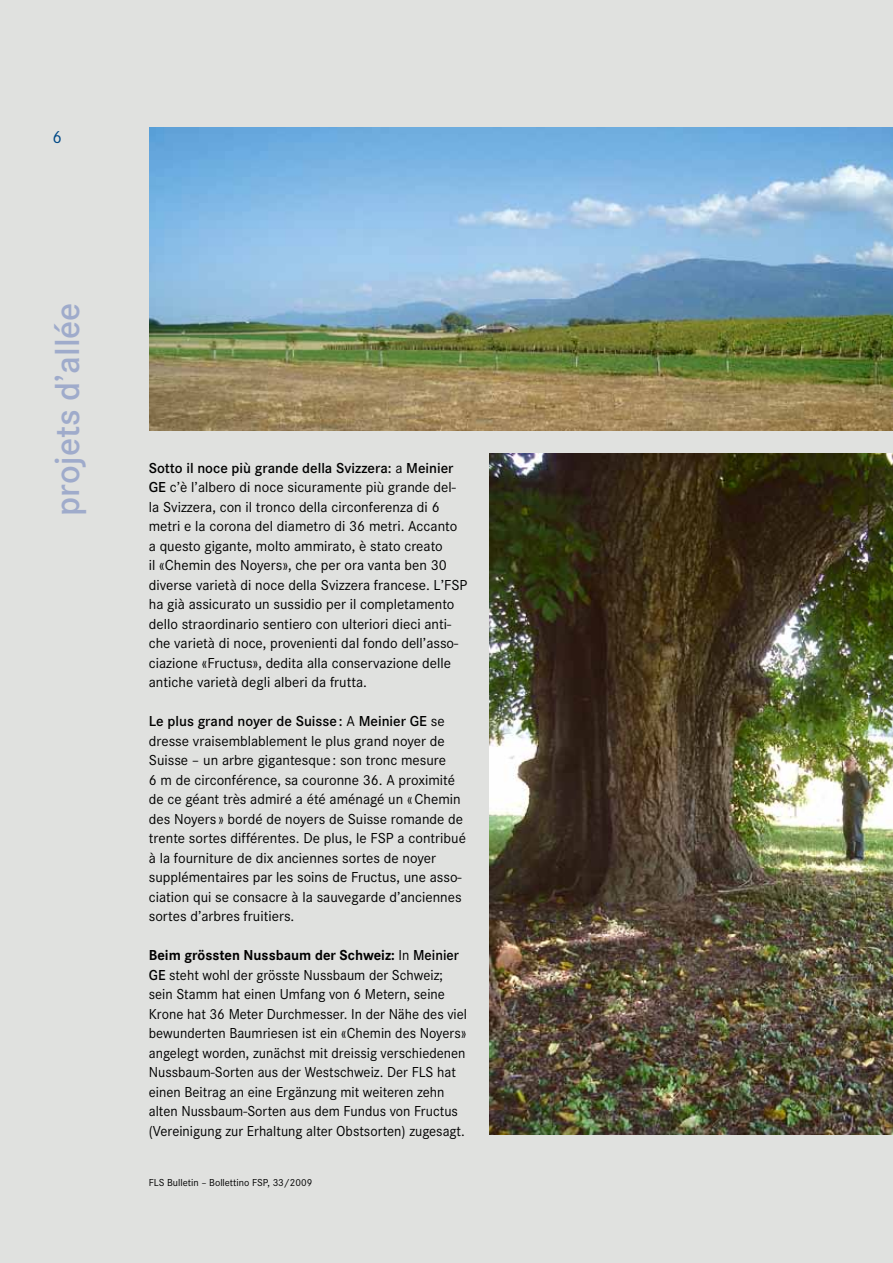
<style>
.page{position:relative;width:893px;height:1263px;background:#e0e1df}
.page>*{position:absolute;margin:0;border:0;box-sizing:border-box;transform-origin:0 0}
.t1{font:600 36px "Corporate S";color:#9fabcb}
.t2{font:18px "Corporate S";color:#004987}
.t3{font:15px/19.5px "Corporate S";color:#000}
.t4{font:10.5px "Corporate S";color:#000}
.s1{font-weight:600}
.s2{font-weight:700}
</style>
<div class="page">
<img style="left:149px;top:127px;width:744px;height:303px">
<img style="left:489px;top:453px;width:404px;height:682px">
<p class="t2" style="left:53px;top:126px;width:11px">6</p>
<h1 class="t1" style="left:47px;top:516px;width:215px;rotate:-90deg">projets d’allée</h1>
<h1 class="t1" style="left:47px;top:522px;width:203px;rotate:-90deg">Alleenprojekt</h1>
<p class="t3" style="left:149px;top:458px;width:320px"><span class="s1">Sotto il noce più grande della Svizzera:</span> a <span class="s1">Meinier GE</span> c’è l’albero di noce sicuramente più grande del&shy;la Svizzera, con il tronco della circonferenza di 6 metri e la corona del diametro di 36 metri. Accanto a questo gigante, molto ammirato, è stato creato<br>il «Chemin des Noyers», che per ora vanta ben 30 diverse varietà di noce della Svizzera francese. L’FSP ha già assicurato un sussidio per il completamento dello straordinario sentiero con ulteriori dieci anti&shy;che varietà di noce, provenienti dal fondo dell’asso&shy;ciazione «Fructus», dedita alla conservazione delle antiche varietà degli alberi da frutta.</p>
<p class="t3" style="left:149px;top:712px;width:319px"><span class="s1">Le plus grand noyer de Suisse:</span> A <span class="s1">Meinier GE</span> se dresse vraisemblablement le plus grand noyer de Suisse – un arbre gigantesque : son tronc mesure<br>6 m de circonférence, sa couronne 36. A proximité de ce géant très admiré a été aménagé un «Chemin des Noyers » bordé de noyers de Suisse romande de trente sortes différentes. De plus, le FSP a contribué à la fourniture de dix anciennes sortes de noyer supplémentaires par les soins de Fructus, une asso&shy;ciation qui se consacre à la sauvegarde d’anciennes sortes d’arbres fruitiers.</p>
<p class="t3" style="left:149px;top:946px;width:320px"><span class="s2">Beim grössten Nussbaum der Schweiz:</span> In <span class="s1">Meinier GE</span> steht wohl der grösste Nussbaum der Schweiz; sein Stamm hat einen Umfang von 6 Metern, seine Krone hat 36 Meter Durchmesser. In der Nähe des viel bewunderten Baumriesen ist ein «Chemin des Noyers» angelegt worden, zunächst mit dreissig verschiedenen Nussbaum-Sorten aus der Westschweiz. Der FLS hat einen Beitrag an eine Ergänzung mit weiteren zehn alten Nussbaum-Sorten aus dem Fundus von Fructus (Vereinigung zur Erhaltung alter Obstsorten) zugesagt.</p>
<p class="t4" style="left:149px;top:1176px;width:165px">FLS Bulletin – Bollettino FSP, 33/2009</p>
</div>
